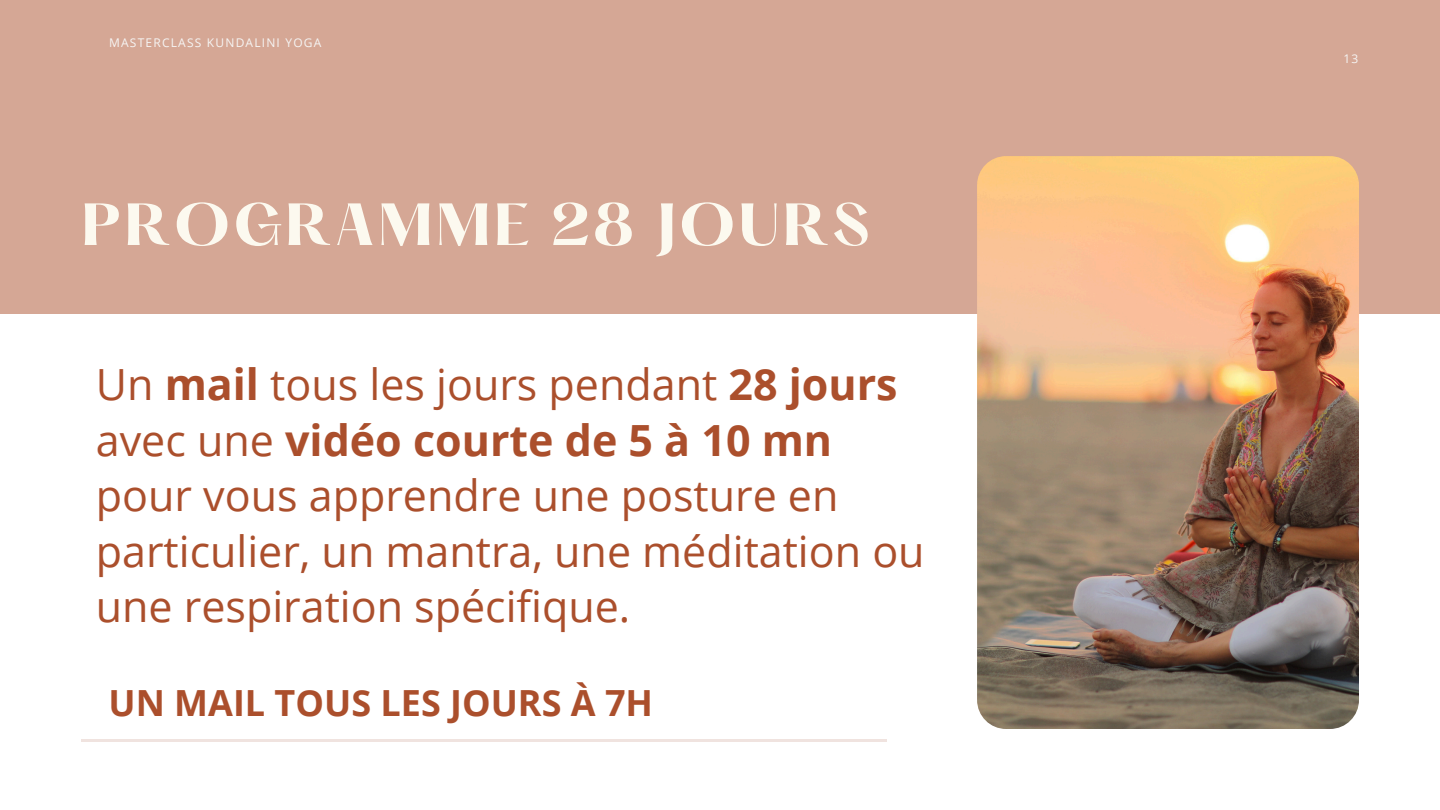
<style>
.page{position:relative;width:1440px;height:810px;background:#fff}
.page>*{position:absolute;margin:0;border:0;box-sizing:border-box;transform-origin:0 0}
.t1{font:700 52px "Hatton";letter-spacing:.05em;color:#fcf9ef}
.t2{font:43px/55.5px "Open Sans";color:#ab4f2c}
.t3{font:700 36px "Open Sans";color:#ab4f2c}
.t4{font:12px "Open Sans";letter-spacing:.1em;color:#f6f5f4}
.s1{font-weight:700}
</style>
<div class="page">
<div style="left:0;top:0;width:1440px;height:314px;background:#d5a795"></div>
<img style="left:977px;top:156px;width:382px;height:573px;border-radius:29px">
<hr style="left:81px;top:739px;width:805px;height:3px;background:#f0e3df">
<p class="t4" style="left:109px;top:34px;width:214px">MASTERCLASS KUNDALINI YOGA</p>
<h2 class="t1" style="left:81px;top:200px;width:790px">PROGRAMME 28 JOURS</h2>
<h1 class="t2" style="left:96px;top:356px;width:830px">Un <span class="s1">mail</span> tous les jours pendant <span class="s1">28 jours </span>avec une <span class="s1">vidéo courte de 5 à 10 mn </span>pour vous apprendre une posture en particulier, un mantra, une méditation ou une respiration spécifique.</h1>
<h3 class="t3" style="left:108px;top:677px;width:546px">UN MAIL TOUS LES JOURS À 7H</h3>
<p class="t4" style="left:1343px;top:50px;width:16px">13</p>
</div>
